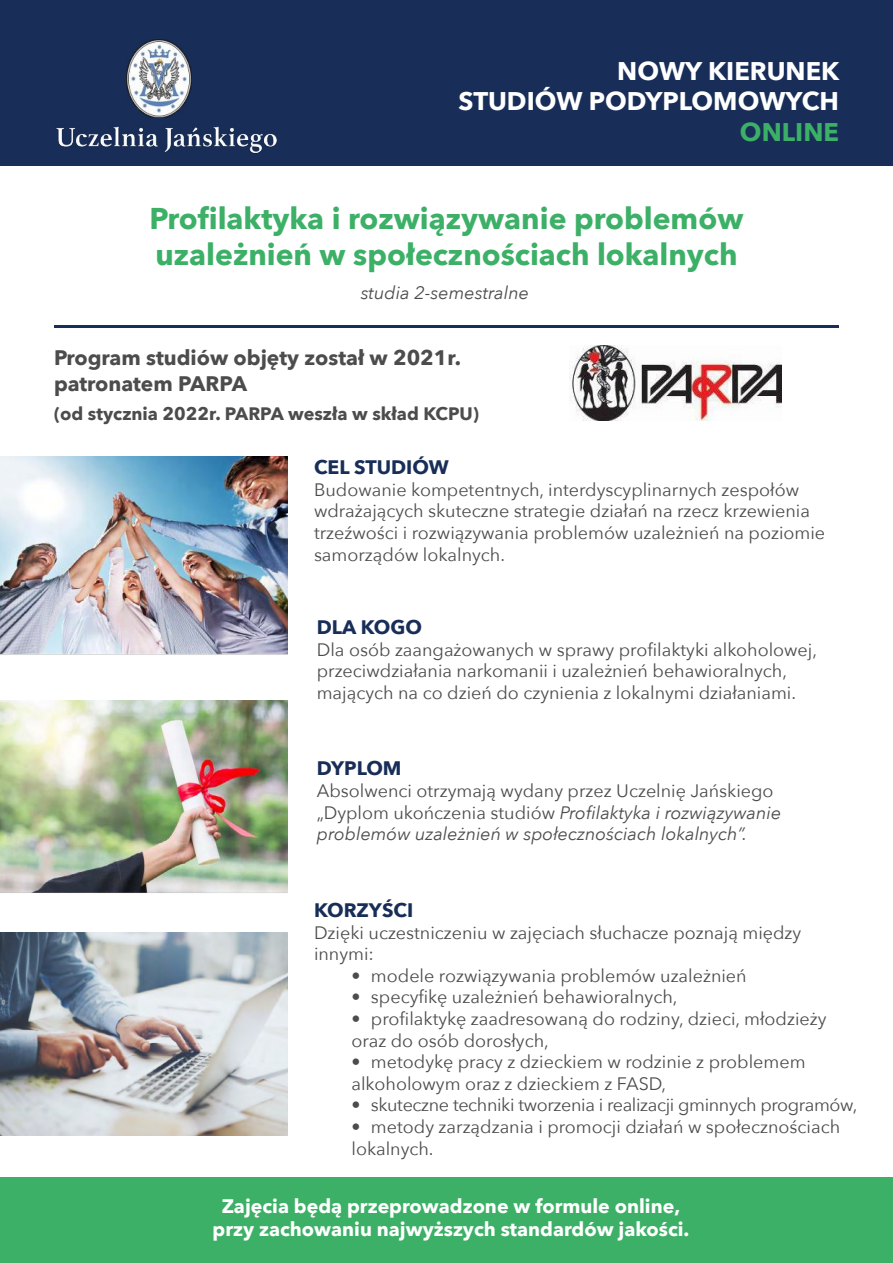
<style>
.page{position:relative;width:893px;height:1263px;background:#fff}
.page>*{position:absolute;margin:0;border:0;box-sizing:border-box;transform-origin:0 0}
.t1{font:700 30px/36px "Avenir Next";color:#3cb066}
.t2{font:700 25.5px/30.6px "Avenir Next";color:#fff;text-align:right}
.t3{font:700 25.5px "Avenir Next";color:#3cb066}
.t4{font:700 21px/25.2px "Avenir Next";color:#4c4c4c}
.t5{font:700 19.5px/23.4px "Avenir Next";color:#fff;text-align:center}
.t6{font:700 19.5px "Avenir Next";color:#182e58}
.t7{font:18px/21.6px "Avenir Next";color:#4c4c4c}
.t8{font:italic 18px/21.6px "Avenir Next";color:#4c4c4c}
.t9{font:18px "Avenir Next";letter-spacing:-.02em;color:#4c4c4c}
.t10{font:700 18px "Avenir Next";color:#4c4c4c}
.s1{font-style:normal}
</style>
<div class="page">
<div style="left:0;top:1177px;width:893px;height:86px;background:#3cb066"></div>
<img style="left:0;top:941px;width:288px;height:194px">
<div style="left:0;top:0;width:893px;height:166px;background:#182e58"></div>
<img style="left:126px;top:40px;width:66px;height:62px">
<hr style="left:54px;top:325px;width:785px;height:3px;background:#182e58">
<img style="left:569px;top:345px;width:213px;height:76px">
<img style="left:0;top:457px;width:288px;height:198px">
<img style="left:0;top:700px;width:288px;height:241px">
<img style="left:56px;top:102px;width:221px;height:52px">
<h2 class="t2" style="left:459px;top:55px;width:382px">NOWY KIERUNEK<br>STUDIÓW PODYPLOMOWYCH</h2>
<h2 class="t3" style="left:740px;top:110px;width:100px">ONLINE</h2>
<h1 class="t1" style="left:150px;top:200px;width:595px">Profilaktyka i rozwiązywanie problemów uzależnień w społecznościach lokalnych</h1>
<p class="t8" style="left:361px;top:281px;width:170px">studia 2-semestralne</p>
<p class="t4" style="left:54px;top:345px;width:408px">Program studiów objęty został w 2021r. patronatem PARPA</p>
<p class="t10" style="left:54px;top:398px;width:427px">(od stycznia 2022r. PARPA weszła w skład KCPU)</p>
<p class="t6" style="left:314px;top:450px;width:136px">CEL STUDIÓW</p>
<p class="t7" style="left:314px;top:478px;width:513px">Budowanie kompetentnych, interdyscyplinarnych zespołów wdrażających skuteczne strategie działań na rzecz krzewienia trzeźwości i rozwiązywania problemów uzależnień na poziomie samorządów lokalnych.</p>
<p class="t6" style="left:317px;top:610px;width:107px">DLA KOGO</p>
<p class="t7" style="left:317px;top:638px;width:502px">Dla osób zaangażowanych w sprawy profilaktyki alkoholowej, przeciwdziałania narkomanii i uzależnień behawioralnych, mających na co dzień do czynienia z lokalnymi działaniami.</p>
<p class="t6" style="left:317px;top:752px;width:86px">DYPLOM</p>
<p class="t8" style="left:317px;top:779px;width:466px"><span class="s1">Absolwenci otrzymają wydany przez Uczelnię Jańskiego „Dyplom ukończenia studiów</span> Profilaktyka i rozwiązywanie problemów uzależnień w społecznościach lokalnych”.</p>
<p class="t6" style="left:314px;top:893px;width:101px">KORZYŚCI</p>
<p class="t7" style="left:314px;top:921px;width:489px">Dzięki uczestniczeniu w zajęciach słuchacze poznają między innymi:</p>
<p class="t7" style="left:351px;top:964px;width:397px">• modele rozwiązywania problemów uzależnień</p>
<p class="t7" style="left:351px;top:985px;width:328px">• specyfikę uzależnień behawioralnych,</p>
<p class="t7" style="left:351px;top:1007px;width:477px">• profilaktykę zaadresowaną do rodziny, dzieci, młodzieży oraz do osób dorosłych,</p>
<p class="t7" style="left:351px;top:1050px;width:456px">• metodykę pracy z dzieckiem w rodzinie z problemem alkoholowym oraz z dzieckiem z FASD,</p>
<p class="t9" style="left:351px;top:1090px;width:507px">• skuteczne techniki tworzenia i realizacji gminnych programów,</p>
<p class="t7" style="left:351px;top:1115px;width:490px">• metody zarządzania i promocji działań w społecznościach lokalnych.</p>
<p class="t5" style="left:213px;top:1194px;width:478px">Zajęcia będą przeprowadzone w formule online, przy zachowaniu najwyższych standardów jakości.</p>
</div>
